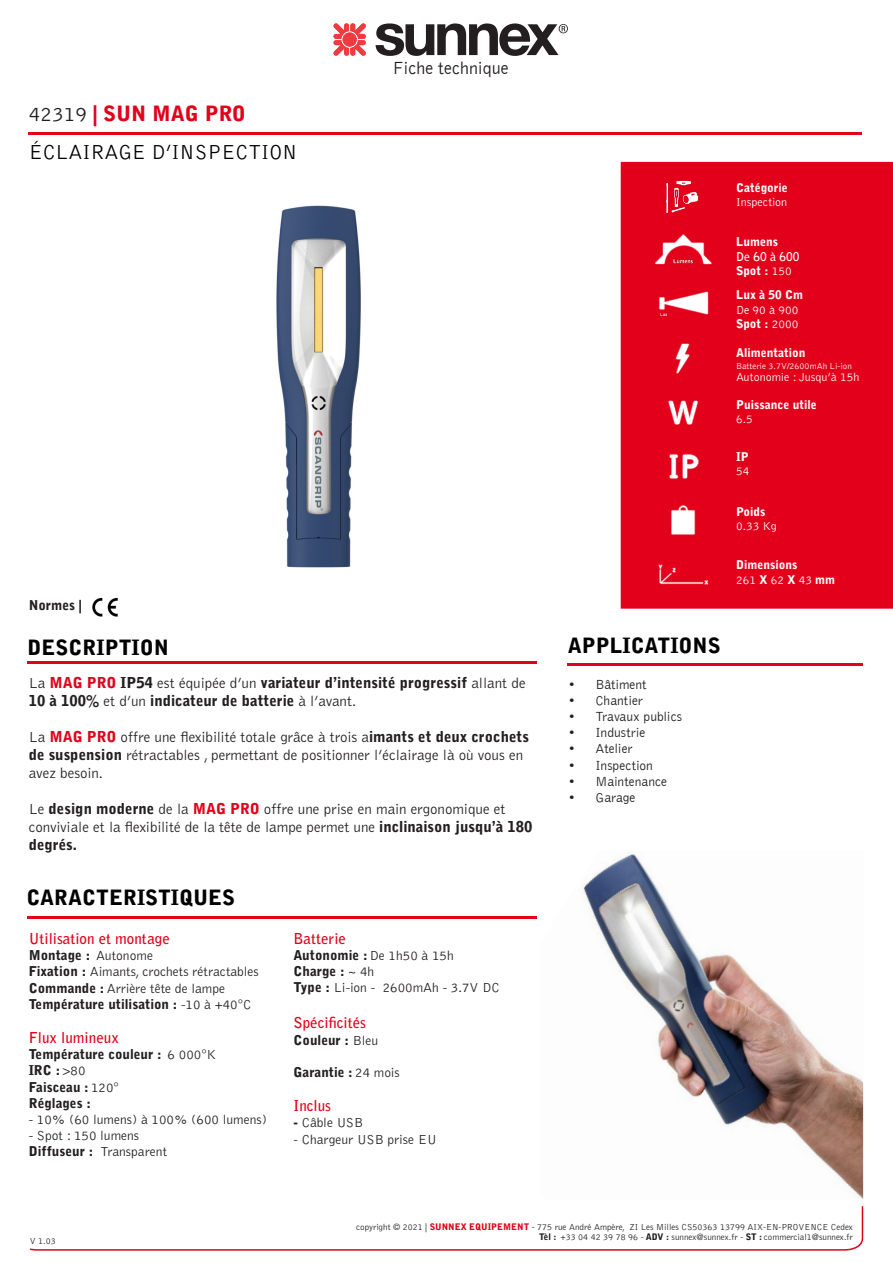
<style>
.page{position:relative;width:893px;height:1263px;background:#fff}
.page>*{position:absolute;margin:0;border:0;box-sizing:border-box;transform-origin:0 0}
.t1{font:900 21px "Bell Gothic Std";color:#000}
.t2{font:300 21px "Bell Gothic Std";color:#000}
.t3{font:900 21px "Bell Gothic Std";color:#e2001a}
.t4{font:300 18px "Bell Gothic";color:#231f20}
.t5{font:300 15px/18px "Bell Gothic Std";color:#231f20}
.t6{font:900 15px/18px "Bell Gothic Std";color:#231f20}
.t7{font:700 15px "Bell Gothic Std";color:#e2001a}
.t8{font:300 13.5px "Bell Gothic Std";color:#231f20}
.t9{font:900 13.5px "Bell Gothic Std";color:#231f20}
.t10{font:300 13.5px "Bell Gothic";color:#231f20}
.t11{font:900 13.5px "Bell Gothic";color:#231f20}
.t12{font:900 12px "Bell Gothic Std";color:#fff}
.t13{font:300 12px "Bell Gothic Std";color:#fff}
.t14{font:700 12px "Bell Gothic Std";color:#fff}
.t15{font:300 12px "Bell Gothic";color:#fff}
.t16{font:300 9px "Bell Gothic Std";color:#231f20}
.t17{font:300 9px "Bell Gothic Std";color:#fff}
.s1{font-weight:300;color:#231f20}
.s2{font-weight:300}
.s3{color:#e2001a}
.s4{font-weight:900;color:#e2001a}
.s5{font-weight:900}
</style>
<div class="page">
<div style="left:621px;top:162px;width:272px;height:446px;background:#e2001a"></div>
<svg style="left:334px;top:23px;width:32px;height:33px"></svg>
<svg style="left:376px;top:23px;width:192px;height:33px"></svg>
<hr style="left:29px;top:132px;width:833px;height:3px;background:#e2001a">
<img style="left:276px;top:205px;width:85px;height:363px">
<img style="left:650px;top:230px;width:65px;height:40px">
<img style="left:650px;top:283px;width:65px;height:41px">
<img style="left:650px;top:338px;width:65px;height:41px">
<img style="left:650px;top:392px;width:65px;height:41px">
<img style="left:655px;top:179px;width:56px;height:35px">
<img style="left:650px;top:500px;width:65px;height:41px">
<img style="left:650px;top:554px;width:65px;height:41px">
<img style="left:650px;top:446px;width:65px;height:40px">
<hr style="left:28px;top:661px;width:509px;height:3px;background:#e2001a">
<hr style="left:567px;top:663px;width:296px;height:2px;background:#e2001a">
<hr style="left:27px;top:916px;width:510px;height:3px;background:#e2001a">
<svg style="left:29px;top:1206px;width:835px;height:45px"></svg>
<img style="left:582px;top:853px;width:281px;height:346px">
<img style="left:92px;top:597px;width:26px;height:20px">
<p class="t3" style="left:29px;top:101px;width:219px"><span class="s1">42319</span> | SUN MAG PRO</p>
<p class="t2" style="left:29px;top:141px;width:270px">ÉCLAIRAGE D’INSPECTION</p>
<p class="t4" style="left:393px;top:58px;width:118px">Fiche technique</p>
<p class="t11" style="left:29px;top:598px;width:55px">Normes |</p>
<p class="t1" style="left:28px;top:635px;width:143px">DESCRIPTION</p>
<p class="t1" style="left:568px;top:633px;width:154px">APPLICATIONS</p>
<p class="t6" style="left:29px;top:674px;width:498px"><span class="s2">La</span> <span class="s3">MAG PRO</span> IP54 <span class="s2">est équipée d’un</span> variateur d’intensité progressif <span class="s2">allant de<br></span>10 à 100% <span class="s2">et d’un</span> indicateur de batterie <span class="s2">à l’avant.</span></p>
<p class="t5" style="left:29px;top:728px;width:502px">La <span class="s4">MAG PRO</span> offre une flexibilité totale grâce à trois a<span class="s5">imants et deux crochets de suspension</span> rétractables , permettant de positionner l’éclairage là où vous en avez besoin.</p>
<p class="t5" style="left:29px;top:800px;width:505px">Le <span class="s5">design moderne</span> de la <span class="s4">MAG PRO</span> offre une prise en main ergonomique et conviviale et la flexibilité de la tête de lampe permet une <span class="s5">inclinaison jusqu’à 180 degrés.</span></p>
<p class="t1" style="left:27px;top:886px;width:210px">CARACTERISTIQUES</p>
<p class="t10" style="left:568px;top:677px;width:80px">• Bâtiment</p>
<p class="t10" style="left:568px;top:693px;width:76px">• Chantier</p>
<p class="t10" style="left:568px;top:709px;width:115px">• Travaux publics</p>
<p class="t10" style="left:568px;top:725px;width:79px">• Industrie</p>
<p class="t10" style="left:568px;top:742px;width:66px">• Atelier</p>
<p class="t10" style="left:568px;top:758px;width:86px">• Inspection</p>
<p class="t10" style="left:568px;top:774px;width:100px">• Maintenance</p>
<p class="t10" style="left:568px;top:790px;width:69px">• Garage</p>
<p class="t7" style="left:29px;top:929px;width:143px">Utilisation et montage</p>
<p class="t9" style="left:29px;top:947px;width:126px">Montage : <span class="s2">Autonome</span></p>
<p class="t8" style="left:29px;top:965px;width:232px"><span class="s5">Fixation :</span> Aimants, crochets rétractables</p>
<p class="t8" style="left:29px;top:981px;width:198px"><span class="s5">Commande :</span> Arrière tête de lampe</p>
<p class="t9" style="left:29px;top:996px;width:224px">Température utilisation : <span class="s2">-10 à +40°C</span></p>
<p class="t7" style="left:29px;top:1028px;width:92px">Flux lumineux</p>
<p class="t9" style="left:29px;top:1046px;width:189px">Température couleur : <span class="s2">6 000°K</span></p>
<p class="t9" style="left:29px;top:1062px;width:58px">IRC : <span class="s2">&gt;80</span></p>
<p class="t9" style="left:29px;top:1079px;width:92px">Faisceau : <span class="s2">120°</span></p>
<p class="t9" style="left:29px;top:1095px;width:64px">Réglages :</p>
<p class="t8" style="left:29px;top:1112px;width:240px">- 10% (60 lumens) à 100% (600 lumens)</p>
<p class="t8" style="left:29px;top:1128px;width:112px">- Spot : 150 lumens</p>
<p class="t8" style="left:29px;top:1145px;width:140px"><span class="s5">Diffuseur :</span> Transparent</p>
<p class="t7" style="left:294px;top:929px;width:54px">Batterie</p>
<p class="t9" style="left:294px;top:947px;width:162px">Autonomie : <span class="s2">De 1h50 à 15h</span></p>
<p class="t9" style="left:294px;top:963px;width:82px">Charge : <span class="s2">~ 4h</span></p>
<p class="t8" style="left:294px;top:981px;width:208px"><span class="s5">Type :</span> Li-ion - 2600mAh - 3.7V DC</p>
<p class="t7" style="left:294px;top:1014px;width:74px">Spécificités</p>
<p class="t9" style="left:294px;top:1032px;width:86px">Couleur : <span class="s2">Bleu</span></p>
<p class="t9" style="left:294px;top:1064px;width:108px">Garantie : <span class="s2">24 mois</span></p>
<p class="t7" style="left:294px;top:1097px;width:39px">Inclus</p>
<p class="t8" style="left:294px;top:1116px;width:71px"><span class="s5">-</span> Câble USB</p>
<p class="t8" style="left:294px;top:1132px;width:145px">- Chargeur USB prise EU</p>
<p class="t12" style="left:736px;top:180px;width:53px">Catégorie</p>
<p class="t13" style="left:736px;top:196px;width:53px">Inspection</p>
<p class="t12" style="left:736px;top:235px;width:43px">Lumens</p>
<p class="t14" style="left:736px;top:249px;width:65px">De 60 à 600</p>
<p class="t12" style="left:736px;top:264px;width:57px">Spot : <span class="s2">150</span></p>
<p class="t12" style="left:736px;top:288px;width:69px">Lux à 50 Cm</p>
<p class="t15" style="left:736px;top:303px;width:64px">De 90 à 900</p>
<p class="t12" style="left:736px;top:317px;width:64px">Spot : <span class="s2">2000</span></p>
<p class="t12" style="left:736px;top:345px;width:71px">Alimentation</p>
<p class="t17" style="left:736px;top:361px;width:117px">Batterie 3.7V/2600mAh Li-ion</p>
<p class="t13" style="left:736px;top:370px;width:125px">Autonomie : Jusqu’à 15h</p>
<p class="t12" style="left:736px;top:397px;width:82px">Puissance utile</p>
<p class="t13" style="left:736px;top:413px;width:18px">6.5</p>
<p class="t12" style="left:736px;top:450px;width:14px">IP</p>
<p class="t13" style="left:736px;top:465px;width:15px">54</p>
<p class="t12" style="left:736px;top:505px;width:31px">Poids</p>
<p class="t13" style="left:736px;top:520px;width:42px">0.33 Kg</p>
<p class="t12" style="left:736px;top:558px;width:63px">Dimensions</p>
<p class="t13" style="left:736px;top:573px;width:101px">261 <span class="s5">X</span> 62 <span class="s5">X</span> 43 <span class="s5">mm</span></p>
<p class="t16" style="left:30px;top:1236px;width:27px">V 1.03</p>
<p class="t16" style="left:356px;top:1222px;width:498px">copyright © 2021 | <span class="s4">SUNNEX EQUIPEMENT</span> - 775 rue André Ampère, ZI Les Milles CS50363 13799 AIX-EN-PROVENCE Cedex</p>
<p class="t16" style="left:539px;top:1232px;width:316px"><span class="s5">Tèl :</span> +33 04 42 39 78 96 - <span class="s5">ADV :</span> sunnex@sunnex.fr - <span class="s5">ST :</span> commercial1@sunnex.fr</p>
</div>
